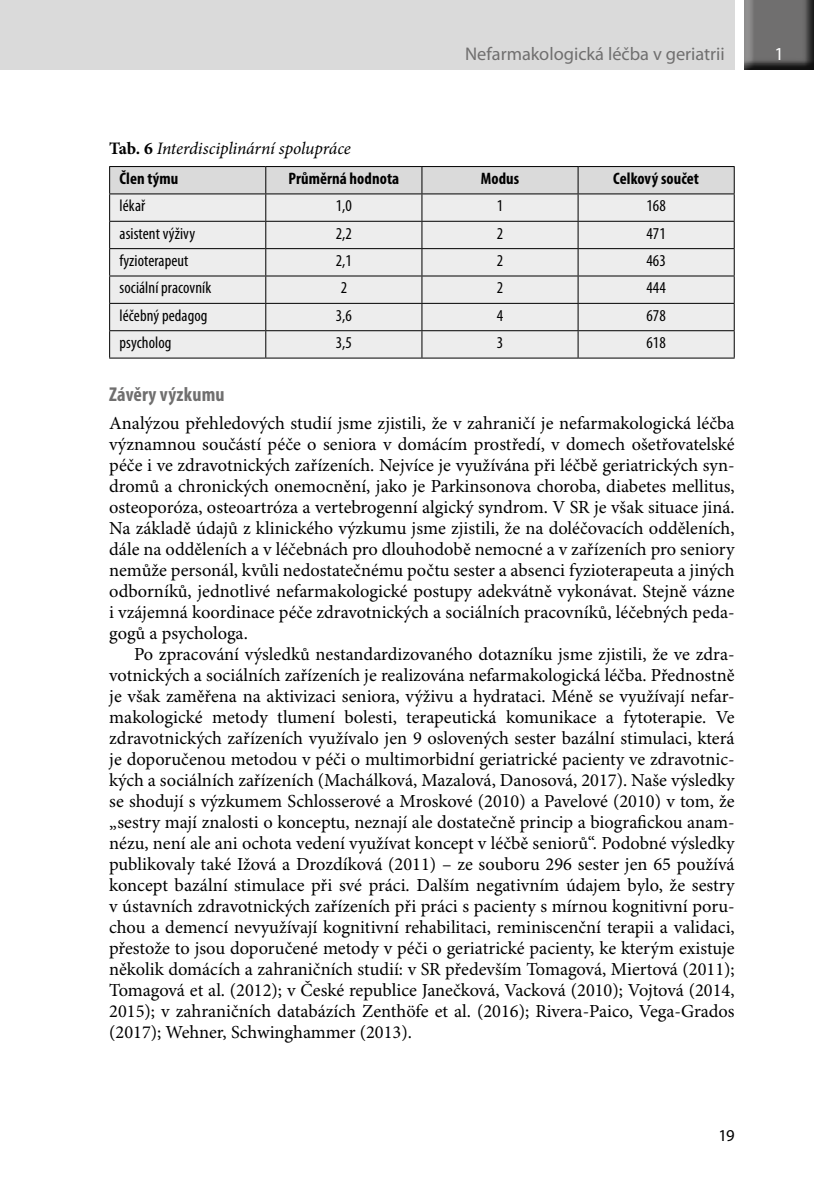
<style>
.page{position:relative;width:829px;height:1191px;background:#fff}
.page>*{position:absolute;margin:0;border:0;box-sizing:border-box;transform-origin:0 0}
._45_titulek{font:700 condensed 20.12px "Myriad Pro";letter-spacing:.01em;color:#706f6f}
.ZaklTEXT{font:18.38px/21px "Minion Pro";color:#000;text-align:justify}
.ZaklText1radek{font:18.38px/21px "Minion Pro";color:#000;text-align:justify}
.Zahlavi{font:18.38px "Myriad Pro";color:#706f6f}
.t1{font:18.38px "Myriad Pro";color:#fff}
.TabObrPopis{font:italic 17.5px "Minion Pro";letter-spacing:-.01em;color:#000}
.Tabulka{font:condensed 16.62px "Myriad Pro";letter-spacing:.005em;color:#000}
.Tabulka-2{font:700 condensed 16.62px "Myriad Pro";letter-spacing:.005em;color:#000}
.t2{font:16.62px "Myriad Pro";color:#000}
.s1{font-weight:700;font-style:normal}
</style>
<div class="page">
<div style="left:0;top:0;width:734px;height:69px;background:#dadada"></div>
<div style="left:744px;top:0;width:71px;height:72px;background:#000;opacity:.75"></div>
<svg style="left:109px;top:166px;width:625px;height:192px;background:#dfdfdf"></svg>
<hr style="left:109px;top:358px;width:157px;height:1px;background:#000">
<hr style="left:266px;top:358px;width:156px;height:1px;background:#000">
<hr style="left:422px;top:358px;width:156px;height:1px;background:#000">
<hr style="left:578px;top:358px;width:156px;height:1px;background:#000">
<p class="Zahlavi" style="left:465px;top:42px;width:261px">Nefarmakologická léčba v geriatrii</p>
<p class="t1" style="left:774px;top:42px;width:11px">1</p>
<p class="TabObrPopis" style="left:109px;top:137px;width:243px"><span class="s1">Tab. 6</span> Interdisciplinární spolupráce</p>
<p class="Tabulka-2" style="left:119px;top:168px;width:60px">Člen týmu</p>
<p class="Tabulka-2" style="left:288px;top:168px;width:112px">Průměrná hodnota</p>
<p class="Tabulka-2" style="left:480px;top:168px;width:40px">Modus</p>
<p class="Tabulka-2" style="left:613px;top:168px;width:87px">Celkový součet</p>
<p class="Tabulka" style="left:119px;top:196px;width:27px">lékař</p>
<p class="Tabulka" style="left:336px;top:196px;width:18px">1,0</p>
<p class="Tabulka" style="left:496px;top:196px;width:8px">1</p>
<p class="Tabulka" style="left:646px;top:196px;width:21px">168</p>
<p class="Tabulka" style="left:119px;top:223px;width:77px">asistent výživy</p>
<p class="Tabulka" style="left:336px;top:223px;width:18px">2,2</p>
<p class="Tabulka" style="left:496px;top:223px;width:8px">2</p>
<p class="Tabulka" style="left:646px;top:223px;width:21px">471</p>
<p class="Tabulka" style="left:119px;top:250px;width:70px">fyzioterapeut</p>
<p class="Tabulka" style="left:336px;top:250px;width:18px">2,1</p>
<p class="Tabulka" style="left:496px;top:250px;width:8px">2</p>
<p class="Tabulka" style="left:646px;top:250px;width:21px">463</p>
<p class="Tabulka" style="left:119px;top:278px;width:93px">sociální pracovník</p>
<p class="Tabulka" style="left:340px;top:278px;width:8px">2</p>
<p class="Tabulka" style="left:496px;top:278px;width:8px">2</p>
<p class="Tabulka" style="left:646px;top:278px;width:21px">444</p>
<p class="Tabulka" style="left:119px;top:305px;width:89px">léčebný pedagog</p>
<p class="Tabulka" style="left:336px;top:305px;width:18px">3,6</p>
<p class="Tabulka" style="left:496px;top:305px;width:8px">4</p>
<p class="Tabulka" style="left:646px;top:305px;width:21px">678</p>
<p class="Tabulka" style="left:119px;top:332px;width:53px">psycholog</p>
<p class="Tabulka" style="left:336px;top:332px;width:18px">3,5</p>
<p class="Tabulka" style="left:496px;top:332px;width:8px">3</p>
<p class="Tabulka" style="left:646px;top:332px;width:21px">618</p>
<p class="_45_titulek" style="left:109px;top:381px;width:117px">Závěry výzkumu</p>
<p class="ZaklText1radek" style="left:109px;top:413px;width:627px">Analýzou přehledových studií jsme zjistili, že v zahraničí je nefarmakologická léčba významnou součástí péče o seniora v domácím prostředí, v domech ošetřovatelské péče i ve zdravotnických zařízeních. Nejvíce je využívána při léčbě geriatrických syn&shy;dromů a chronických onemocnění, jako je Parkinsonova choroba, diabetes mellitus, osteoporóza, osteoartróza a vertebrogenní algický syndrom. V SR je však situace jiná.<br>Na základě údajů z klinického výzkumu jsme zjistili, že na doléčovacích odděleních, dále na odděleních a v léčebnách pro dlouhodobě nemocné a v zařízeních pro seniory nemůže personál, kvůli nedostatečnému počtu sester a absenci fyzioterapeuta a jiných odborníků, jednotlivé nefarmakologické postupy adekvátně vykonávat. Stejně vázne i vzájemná koordinace péče zdravotnických a sociálních pracovníků, léčebných peda&shy;gogů a psychologa.</p>
<p class="ZaklTEXT" style="left:109px;top:644px;width:627px;text-indent:25px">Po zpracování výsledků nestandardizovaného dotazníku jsme zjistili, že ve zdra&shy;votnických a sociálních zařízeních je realizována nefarmakologická léčba. Přednostně je však zaměřena na aktivizaci seniora, výživu a hydrataci. Méně se využívají nefar&shy;makologické metody tlumení bolesti, terapeutická komunikace a fytoterapie. Ve zdravotnických zařízeních využívalo jen 9 oslovených sester bazální stimulaci, která je doporučenou metodou v péči o multimorbidní geriatrické pacienty ve zdravotnic&shy;kých a sociálních zařízeních (Machálková, Mazalová, Danosová, 2017). Naše výsledky se shodují s výzkumem Schlosserové a Mroskové (2010) a Pavelové (2010) v tom, že „sestry mají znalosti o konceptu, neznají ale dostatečně princip a biografickou anam&shy;nézu, není ale ani ochota vedení využívat koncept v léčbě seniorů“. Podobné výsledky publikovaly také Ižová a Drozdíková (2011) – ze souboru 296 sester jen 65 používá koncept bazální stimulace při své práci. Dalším negativním údajem bylo, že sestry v ústavních zdravotnických zařízeních při práci s pacienty s mírnou kognitivní poru&shy;chou a demencí nevyužívají kognitivní rehabilitaci, reminiscenční terapii a validaci, přestože to jsou doporučené metody v péči o geriatrické pacienty, ke kterým existuje několik domácích a zahraničních studií: v SR především Tomagová, Miertová (2011); Tomagová et al. (2012); v České republice Janečková, Vacková (2010); Vojtová (2014, 2015); v zahraničních databázích Zenthöfe et al. (2016); Rivera-Paico, Vega-Grados (2017); Wehner, Schwinghammer (2013).</p>
<p class="t2" style="left:718px;top:1125px;width:18px">19</p>
</div>
